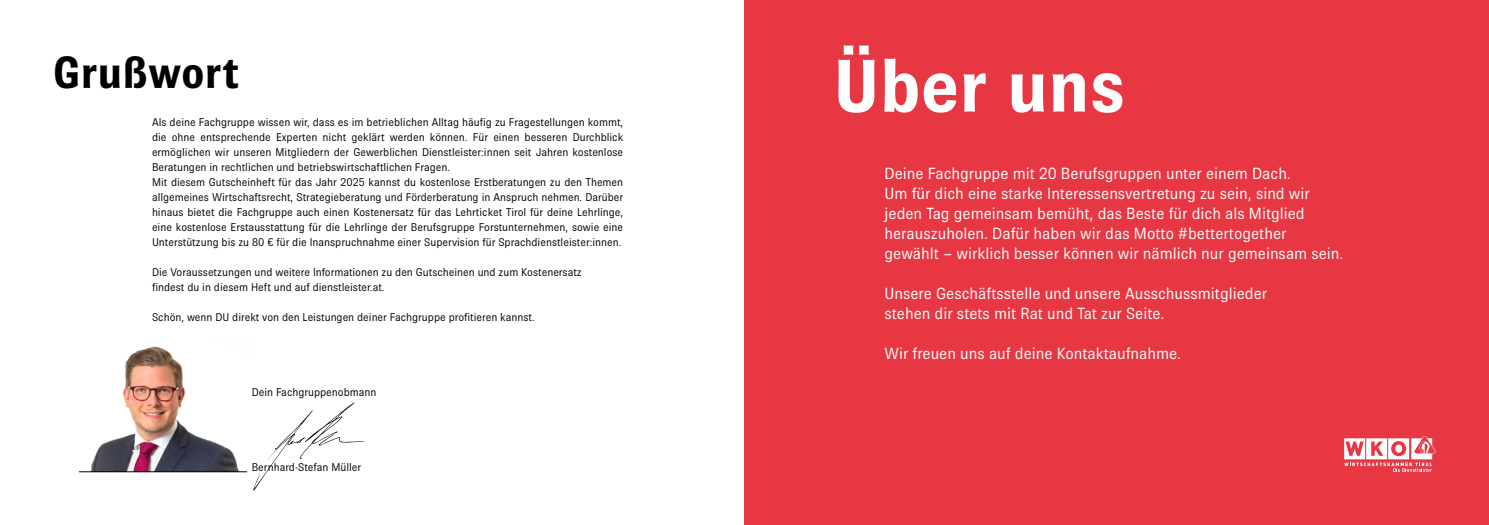
<style>
.page{position:relative;width:1489px;height:525px;background:#fff}
.page>*{position:absolute;margin:0;border:0;box-sizing:border-box;transform-origin:0 0}
.t1{font:700 75px "Brown Pro";color:#fff}
.t2{font:700 45px "Brown Pro";color:#000}
.t3{font:16.25px/20px "Brown Pro";color:#fff}
.t4{font:11.25px/15px "Brown Pro";color:#000}
</style>
<div class="page">
<div style="left:744px;top:0;width:744px;height:524px;background:#e73743"></div>
<svg style="left:220px;top:402px;width:144px;height:88px"></svg>
<svg style="left:1344px;top:436px;width:91px;height:35px"></svg>
<img style="left:91px;top:346px;width:161px;height:125px">
<hr style="left:79px;top:471px;width:168px;height:1px;background:#000">
<h2 class="t2" style="left:53px;top:48px;width:188px">Grußwort</h2>
<p class="t4" style="left:152px;top:114px;width:473px">Als deine Fachgruppe wissen wir, dass es im betrieblichen Alltag häufig zu Fragestellungen kommt, die ohne entsprechende Experten nicht geklärt werden können. Für einen besseren Durchblick ermöglichen wir unseren Mitgliedern der Gewerblichen Dienstleister:innen seit Jahren kostenlose Beratungen in rechtlichen und betriebswirtschaftlichen Fragen.<br>Mit diesem Gutscheinheft für das Jahr 2025 kannst du kostenlose Erstberatungen zu den Themen allgemeines Wirtschaftsrecht, Strategieberatung und Förderberatung in Anspruch nehmen. Darüber hinaus bietet die Fachgruppe auch einen Kostenersatz für das Lehrticket Tirol für deine Lehrlinge, eine kostenlose Erstausstattung für die Lehrlinge der Berufsgruppe Forstunternehmen, sowie eine Unterstützung bis zu 80 € für die Inanspruchnahme einer Supervision für Sprachdienstleister:innen.</p>
<p class="t4" style="left:152px;top:264px;width:431px">Die Voraussetzungen und weitere Informationen zu den Gutscheinen und zum Kostenersatz findest du in diesem Heft und auf dienstleister.at.</p>
<p class="t4" style="left:152px;top:309px;width:384px">Schön, wenn DU direkt von den Leistungen deiner Fachgruppe profitieren kannst.</p>
<p class="t4" style="left:252px;top:384px;width:126px">Dein Fachgruppenobmann</p>
<p class="t4" style="left:252px;top:459px;width:111px">Bernhard-Stefan Müller</p>
<h1 class="t1" style="left:833px;top:45px;width:294px">Über uns</h1>
<p class="t3" style="left:884px;top:163px;width:460px">Deine Fachgruppe mit 20 Berufsgruppen unter einem Dach.<br>Um für dich eine starke Interessensvertretung zu sein, sind wir jeden Tag gemeinsam bemüht, das Beste für dich als Mitglied herauszuholen. Dafür haben wir das Motto #bettertogether gewählt – wirklich besser können wir nämlich nur gemeinsam sein.</p>
<h3 class="t3" style="left:884px;top:283px;width:384px">Unsere Geschäftsstelle und unsere Ausschussmitglieder stehen dir stets mit Rat und Tat zur Seite.</h3>
<h3 class="t3" style="left:884px;top:343px;width:298px">Wir freuen uns auf deine Kontaktaufnahme.</h3>
</div>
